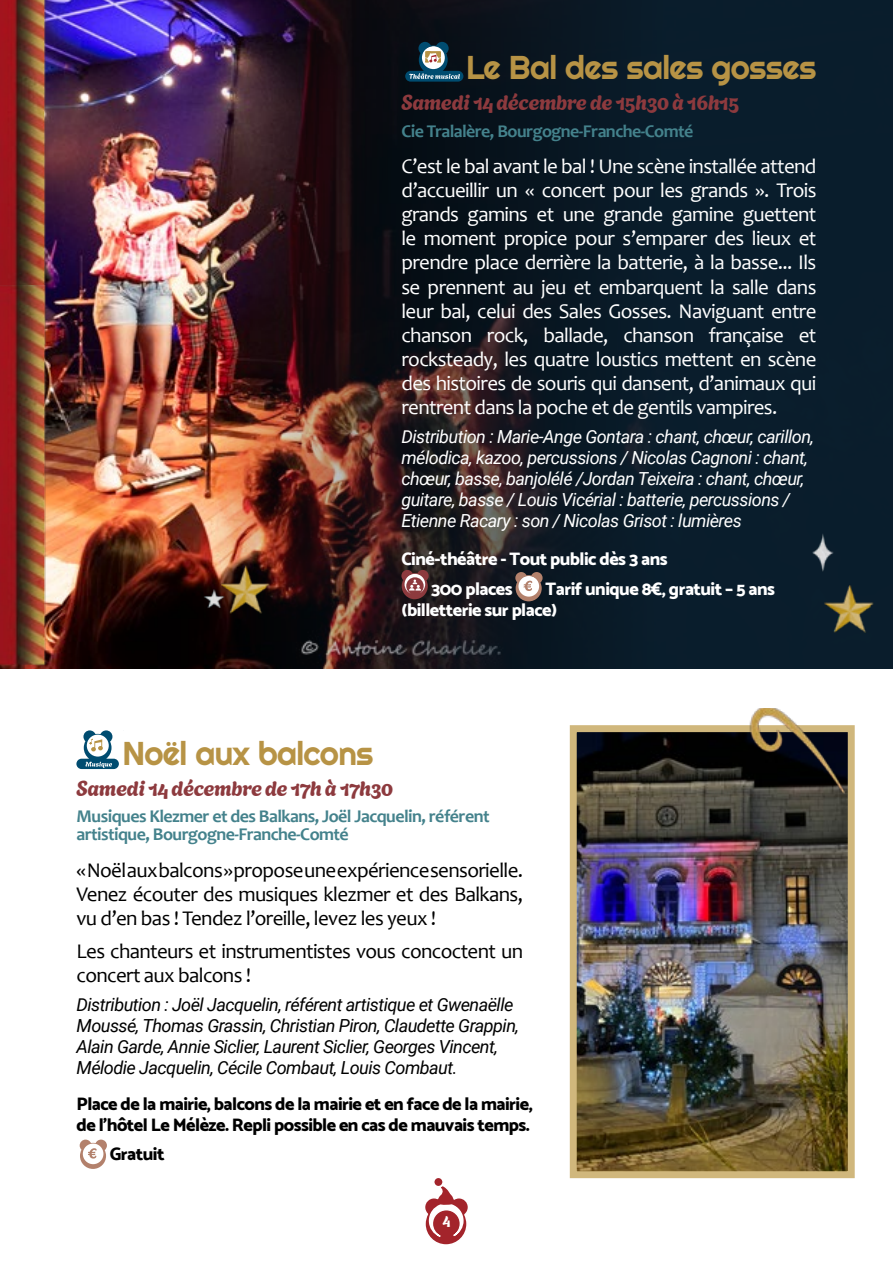
<style>
.page{position:relative;width:893px;height:1276px;background:#fff}
.page>*{position:absolute;margin:0;border:0;box-sizing:border-box;transform-origin:0 0}
.t1{font:33px "Righteous";letter-spacing:-.02em;color:#b79345}
.t2{font:21px/24px "Candara";letter-spacing:-.03em;color:#fff;text-align:justify}
.t3{font:21px/24px "Candara";letter-spacing:-.03em;color:#000;text-align:justify}
.t4{font:21px "Agbalumo";letter-spacing:-.025em;color:#8d3a3e}
.t5{font:italic 18px/21px "Roboto";letter-spacing:-.03em;color:#fff}
.t6{font:italic 18px/21px "Roboto";letter-spacing:-.03em;color:#000}
.t7{font:700 18px/18px "Candara";letter-spacing:-.03em;color:#44828c}
.t8{font:800 18px/21px "Catamaran";letter-spacing:-.03em;color:#000}
.t9{font:800 18px/29.4px "Catamaran";letter-spacing:-.03em;color:#fff}
.t10{font:15px "Agbalumo";color:#fff}
</style>
<div class="page">
<img style="left:53px;top:0;width:840px;height:668px">
<svg style="left:425px;top:1186px;width:43px;height:59px"></svg>
<div style="left:434px;top:1177px;width:9px;height:9px;background:#a3242b;border-radius:50%"></div>
<div style="left:433px;top:1176px;width:11px;height:11px;border:2px solid #fff;border-radius:50%"></div>
<svg style="left:405px;top:42px;width:58px;height:40px;background:#385360"></svg>
<svg style="left:401px;top:570px;width:27px;height:29px"></svg>
<svg style="left:516px;top:572px;width:27px;height:29px"></svg>
<svg style="left:77px;top:730px;width:42px;height:39px"></svg>
<svg style="left:80px;top:1139px;width:27px;height:30px"></svg>
<img style="left:825px;top:553px;width:49px;height:93px">
<img style="left:231px;top:560px;width:39px;height:67px">
<img style="left:810px;top:505px;width:30px;height:102px">
<img style="left:201px;top:546px;width:30px;height:102px">
<img style="left:0;top:0;width:53px;height:286px">
<img style="left:0;top:286px;width:53px;height:383px">
<img style="left:578px;top:733px;width:269px;height:437px">
<div style="left:570px;top:725px;width:285px;height:453px;border:7px solid #d0b77c"></div>
<img style="left:738px;top:708px;width:117px;height:101px">
<h1 class="t1" style="left:466px;top:46px;width:352px">Le Bal des sales gosses</h1>
<p class="t4" style="left:401px;top:86px;width:339px">Samedi 14 décembre de 15h30 à 16h15</p>
<p class="t7" style="left:401px;top:122px;width:293px">Cie Tralalère, Bourgogne-Franche-Comté</p>
<p class="t2" style="left:401px;top:154px;width:417px">C’est le bal avant le bal ! Une scène installée attend d’accueillir un « concert pour les grands ». Trois grands gamins et une grande gamine guettent le moment propice pour s’emparer des lieux et prendre place derrière la batterie, à la basse... Ils se prennent au jeu et embarquent la salle dans leur bal, celui des Sales Gosses. Naviguant entre chanson rock, ballade, chanson française et rocksteady, les quatre loustics mettent en scène des histoires de souris qui dansent, d’animaux qui rentrent dans la poche et de gentils vampires.</p>
<p class="t5" style="left:401px;top:425px;width:414px">Distribution : Marie-Ange Gontara : chant, chœur, carillon, mélodica, kazoo, percussions / Nicolas Cagnoni : chant, chœur, basse, banjolélé /Jordan Teixeira : chant, chœur, guitare, basse / Louis Vicérial : batterie, percussions / Etienne Racary : son / Nicolas Grisot : lumières</p>
<p class="t9" style="left:431px;top:544px;width:238px;text-indent:-30px">Ciné-théâtre - Tout public dès 3 ans<br>300 places</p>
<p class="t9" style="left:401px;top:578px;width:375px;line-height:21px;text-indent:144px">Tarif unique 8€, gratuit – 5 ans (billetterie sur place)</p>
<h1 class="t1" style="left:123px;top:732px;width:252px">Noël aux balcons</h1>
<p class="t4" style="left:77px;top:771px;width:318px">Samedi 14 décembre de 17h à 17h30</p>
<p class="t7" style="left:77px;top:807px;width:415px">Musiques Klezmer et des Balkans, Joël Jacquelin, référent artistique, Bourgogne-Franche-Comté</p>
<p class="t3" style="left:77px;top:858px;width:448px">« Noël aux balcons » propose une expérience sensorielle.<br>Venez écouter des musiques klezmer et des Balkans, vu d’en bas ! Tendez l’oreille, levez les yeux !</p>
<p class="t3" style="left:77px;top:938px;width:448px">Les chanteurs et instrumentistes vous concoctent un concert aux balcons !</p>
<p class="t6" style="left:77px;top:993px;width:444px">Distribution : Joël Jacquelin, référent artistique et Gwenaëlle Moussé, Thomas Grassin, Christian Piron, Claudette Grappin, Alain Garde, Annie Siclier, Laurent Siclier, Georges Vincent, Mélodie Jacquelin, Cécile Combaut, Louis Combaut.</p>
<p class="t8" style="left:77px;top:1092px;width:458px">Place de la mairie, balcons de la mairie et en face de la mairie, de l’hôtel Le Mélèze. Repli possible en cas de mauvais temps.</p>
<p class="t8" style="left:110px;top:1143px;width:56px">Gratuit</p>
<p class="t10" style="left:443px;top:1209px;width:9px">4</p>
</div>
